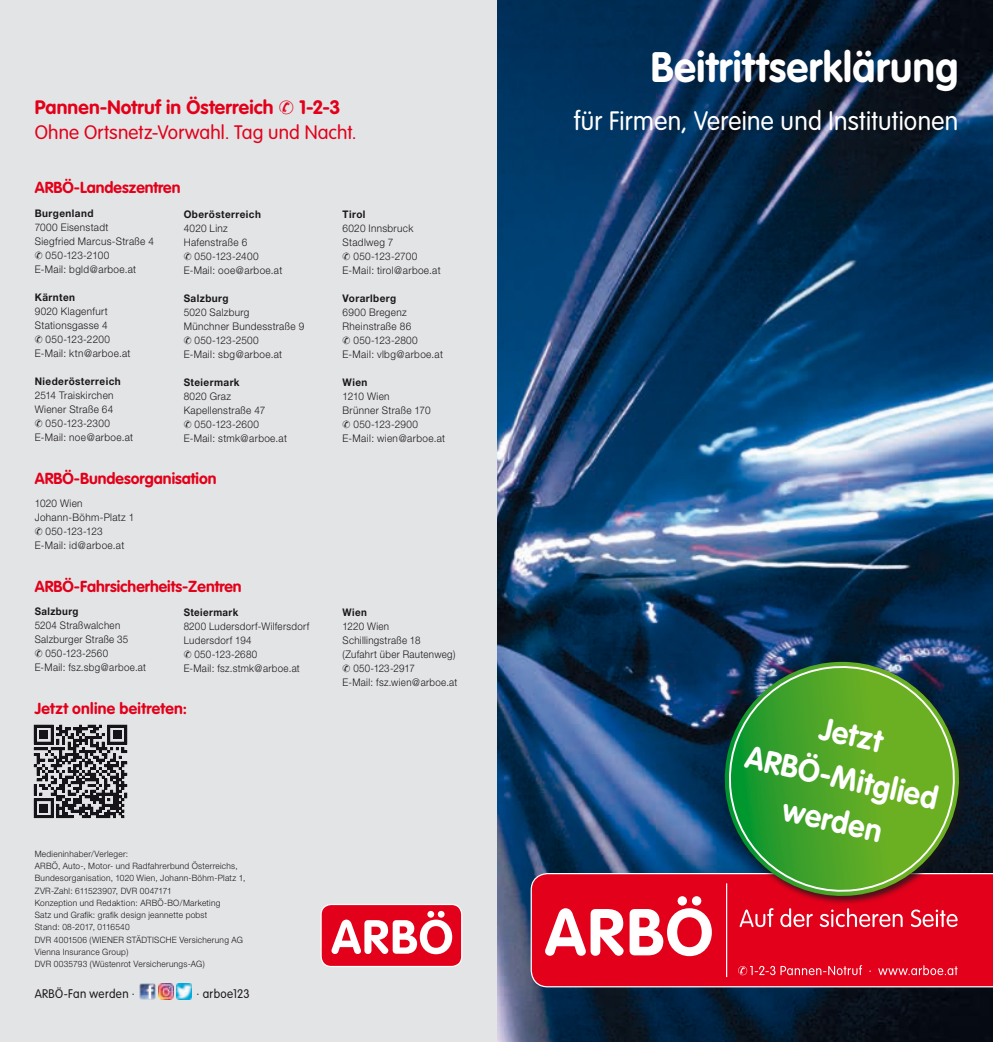
<style>
.page{position:relative;width:993px;height:1042px;background:#fff}
.page>*{position:absolute;margin:0;border:0;box-sizing:border-box;transform-origin:0 0}
.t1{font:700 42px "VAG Rounded";letter-spacing:.015em;color:#fff;scale:.95 1}
.t2{font:700 31.5px/43.8px "VAG Rounded";color:#fff;text-align:center;scale:.95 1}
.t3{font:300 26.25px "VAG Rounded";letter-spacing:.015em;color:#fff;scale:.95 1}
.t4{font:300 19.25px/24.5px "VAG Rounded";letter-spacing:.01em;color:#e2001a}
.t5{font:700 15.75px "VAG Rounded";color:#e2001a}
.t6{font:300 12.25px "VAG Rounded";letter-spacing:.03em;color:#1a171c;scale:.95 1}
.t7{font:300 10.5px/14px "Helvetica Neue";letter-spacing:.035em;color:#1a171c;scale:.95 1}
.t8{font:300 10.5px/14px "Helvetica Neue";letter-spacing:.035em;color:#1a171c;scale:.93 1}
.t9{font:700 10.5px "Helvetica Neue";letter-spacing:.04em;color:#1a171c;scale:.95 1}
.t10{font:700 10.5px "Helvetica Neue";letter-spacing:.04em;color:#1a171c;scale:.93 1}
.t11{font:300 8.75px/12.2px "Helvetica Neue";letter-spacing:.035em;color:#1a171c;scale:.95 1}
.s1{font-weight:700}
</style>
<div class="page">
<img style="left:496px;top:0;width:496px;height:1042px">
<svg style="left:530px;top:872px;width:462px;height:116px;background:#dd0a23"></svg>
<svg style="left:739px;top:908px;width:218px;height:19px"></svg>
<svg style="left:738px;top:965px;width:219px;height:10px;background:#e8384c"></svg>
<hr style="left:725px;top:883px;width:2px;height:94px;background:#fff">
<svg style="left:545px;top:896px;width:166px;height:60px"></svg>
<div style="left:0;top:0;width:496px;height:1042px;background:#e3e4e5"></div>
<div style="left:321px;top:904px;width:140px;height:62px;background:#e2001a;border-radius:10px"></div>
<div style="left:320px;top:904px;width:142px;height:63px;border:1px solid #fff;border-radius:10px"></div>
<svg style="left:331px;top:911px;width:121px;height:43px"></svg>
<svg style="left:33px;top:724px;width:95px;height:95px"></svg>
<svg style="left:34px;top:725px;width:93px;height:93px"></svg>
<img style="left:139px;top:983px;width:17px;height:17px">
<img style="left:158px;top:984px;width:15px;height:15px">
<img style="left:176px;top:984px;width:15px;height:15px">
<svg style="left:717px;top:662px;width:248px;height:241px;background:#5f1835"></svg>
<svg style="left:723px;top:660px;width:237px;height:237px;background:#508a32"></svg>
<h3 class="t4" style="left:35px;top:95px;width:323px"><span class="s1">Pannen-Notruf in Österreich</span> ✆ <span class="s1">1-2-3<br></span>Ohne Ortsnetz-Vorwahl. Tag und Nacht.</h3>
<h3 class="t5" style="left:35px;top:179px;width:147px">ARBÖ-Landeszentren</h3>
<p class="t9" style="left:35px;top:206px;width:63px">Burgenland</p>
<p class="t7" style="left:35px;top:220px;width:127px">7000 Eisenstadt<br>Siegfried Marcus-Straße 4 ✆ 050-123-2100<br>E-Mail: bgld@arboe.at</p>
<p class="t9" style="left:35px;top:290px;width:44px">Kärnten</p>
<p class="t7" style="left:35px;top:304px;width:102px">9020 Klagenfurt<br>Stationsgasse 4<br>✆ 050-123-2200<br>E-Mail: ktn@arboe.at</p>
<p class="t9" style="left:35px;top:374px;width:92px">Niederösterreich</p>
<p class="t7" style="left:35px;top:388px;width:105px">2514 Traiskirchen<br>Wiener Straße 64<br>✆ 050-123-2300<br>E-Mail: noe@arboe.at</p>
<p class="t9" style="left:184px;top:208px;width:83px">Oberösterreich</p>
<p class="t7" style="left:184px;top:221px;width:105px">4020 Linz<br>Hafenstraße 6<br>✆ 050-123-2400<br>E-Mail: ooe@arboe.at</p>
<p class="t9" style="left:184px;top:292px;width:49px">Salzburg</p>
<p class="t7" style="left:184px;top:305px;width:128px">5020 Salzburg<br>Münchner Bundesstraße 9 ✆ 050-123-2500<br>E-Mail: sbg@arboe.at</p>
<p class="t9" style="left:184px;top:376px;width:60px">Steiermark</p>
<p class="t7" style="left:184px;top:389px;width:110px">8020 Graz<br>Kapellenstraße 47<br>✆ 050-123-2600<br>E-Mail: stmk@arboe.at</p>
<h3 class="t5" style="left:35px;top:469px;width:183px">ARBÖ-Bundesorganisation</h3>
<p class="t7" style="left:35px;top:496px;width:106px">1020 Wien<br>Johann-Böhm-Platz 1 ✆ 050-123-123<br>E-Mail: id@arboe.at</p>
<h3 class="t5" style="left:35px;top:577px;width:208px">ARBÖ-Fahrsicherheits-Zentren</h3>
<p class="t10" style="left:35px;top:604px;width:49px">Salzburg</p>
<p class="t8" style="left:35px;top:618px;width:121px">5204 Straßwalchen<br>Salzburger Straße 35<br>✆ 050-123-2560<br>E-Mail: fsz.sbg@arboe.at</p>
<p class="t10" style="left:184px;top:606px;width:60px">Steiermark</p>
<p class="t8" style="left:184px;top:619px;width:136px">8200 Ludersdorf-Wilfersdorf<br>Ludersdorf 194<br>✆ 050-123-2680<br>E-Mail: fsz.stmk@arboe.at</p>
<h3 class="t5" style="left:35px;top:699px;width:154px">Jetzt online beitreten:</h3>
<p class="t9" style="left:342px;top:208px;width:25px">Tirol</p>
<p class="t7" style="left:342px;top:221px;width:105px">6020 Innsbruck<br>Stadlweg 7<br>✆ 050-123-2700<br>E-Mail: tirol@arboe.at</p>
<p class="t9" style="left:342px;top:292px;width:58px">Vorarlberg</p>
<p class="t7" style="left:342px;top:305px;width:107px">6900 Bregenz<br>Rheinstraße 86<br>✆ 050-123-2800<br>E-Mail: vlbg@arboe.at</p>
<p class="t9" style="left:342px;top:376px;width:28px">Wien</p>
<p class="t7" style="left:342px;top:389px;width:109px">1210 Wien<br>Brünner Straße 170<br>✆ 050-123-2900<br>E-Mail: wien@arboe.at</p>
<p class="t10" style="left:342px;top:606px;width:28px">Wien</p>
<p class="t8" style="left:342px;top:619px;width:125px">1220 Wien<br>Schillingstraße 18 (Zufahrt über Rautenweg) ✆ 050-123-2917<br>E-Mail: fsz.wien@arboe.at</p>
<p class="t11" style="left:35px;top:847px;width:223px">Medieninhaber/Verleger:<br>ARBÖ, Auto-, Motor- und Radfahrerbund Österreichs, Bundesorganisation, 1020 Wien, Johann-Böhm-Platz 1, ZVR-Zahl: 611523907, DVR 0047171<br>Konzeption und Redaktion: ARBÖ-BO/Marketing<br>Satz und Grafik: grafik design jeannette pobst<br>Stand: 08-2017, 0116540<br>DVR 4001506 (WIENER STÄDTISCHE Versicherung AG Vienna Insurance Group)<br>DVR 0035793 (Wüstenrot Versicherungs-AG)</p>
<p class="t6" style="left:35px;top:986px;width:107px">ARBÖ-Fan werden ·</p>
<p class="t6" style="left:196px;top:986px;width:57px">· arboe123</p>
<h1 class="t1" style="left:650px;top:43px;width:325px">Beitrittserklärung</h1>
<h3 class="t3" style="left:573px;top:106px;width:406px">für Firmen, Vereine und Institutionen</h3>
<h2 class="t2" style="left:759px;top:693px;width:208px;rotate:12deg">Jetzt<br>ARBÖ-Mitglied werden</h2>
</div>
